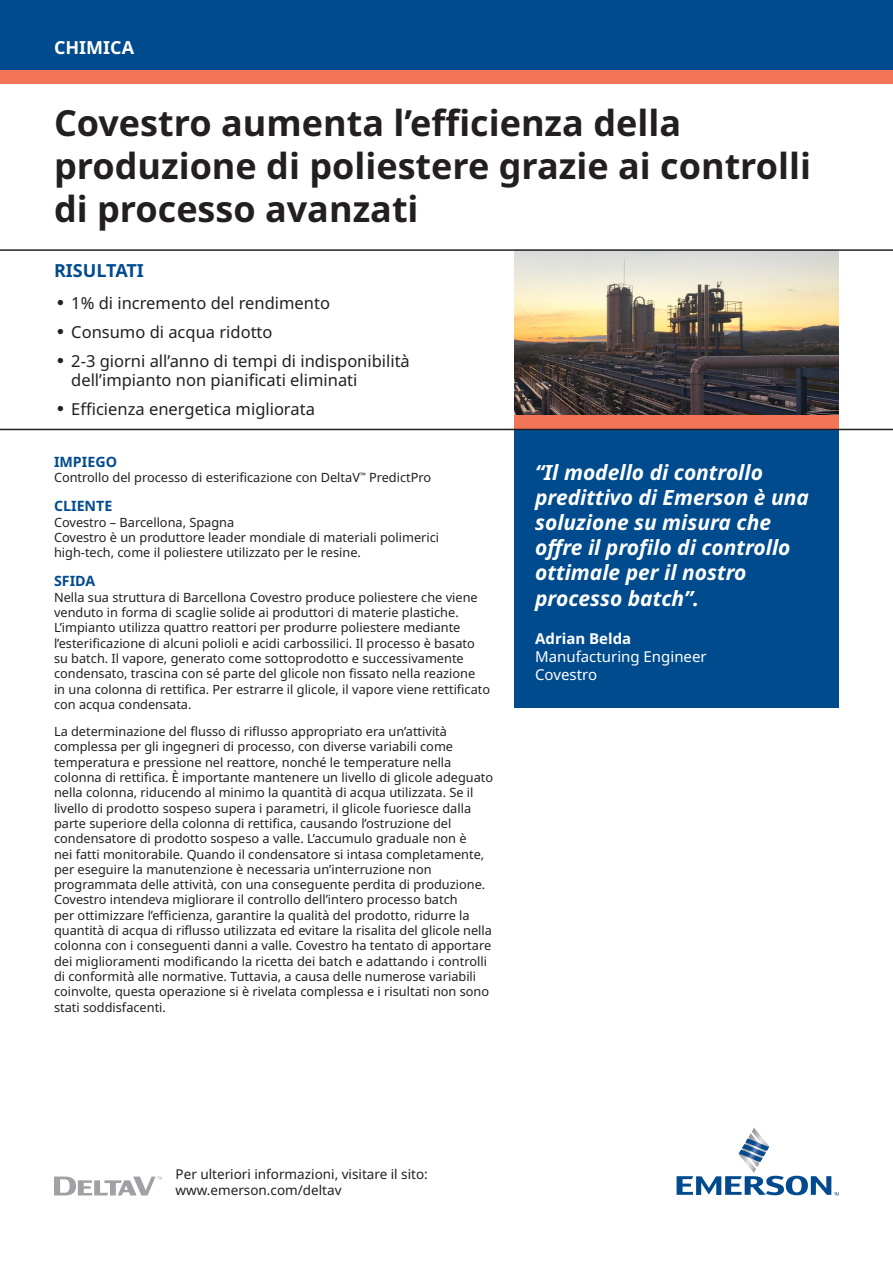
<style>
.page{position:relative;width:893px;height:1263px;background:#fff}
.page>*{position:absolute;margin:0;border:0;box-sizing:border-box;transform-origin:0 0}
.Document_Title{font:700 36px/43.2px "Noto Sans";color:#231f20}
.Blue_Quote{font:italic 700 21px/25.2px "Noto Sans";color:#fff}
.Body_Text{font:700 18px "Noto Sans";color:#004b8d}
.t1{font:700 18px "Noto Sans";color:#fff}
.t2{font:16.5px/19.8px "Noto Sans";color:#231f20}
.Blue_Quote_-_Position___Company{font:15px/18px "Noto Sans";color:#fff}
.Blue_Header_Text{font:700 14.25px "Noto Sans";color:#004b8d}
.t3{font:13.5px/16.2px "Noto Sans";color:#231f20}
.Body_Text-2{font:12.75px/15.3px "Noto Sans";color:#231f20}
.s1{font-family:"DTL Argo T Light";font-size:18px}
.s2{font-weight:700}
</style>
<div class="page">
<div style="left:0;top:0;width:893px;height:73px;background:#004b8d"></div>
<div style="left:0;top:70px;width:893px;height:14px;background:#f37557"></div>
<svg style="left:677px;top:1128px;width:162px;height:67px"></svg>
<svg style="left:54px;top:1176px;width:108px;height:19px"></svg>
<img style="left:515px;top:251px;width:324px;height:164px">
<hr style="left:0;top:249px;width:893px;height:2px;background:#231f20">
<div style="left:515px;top:430px;width:324px;height:277px;background:#004b8d"></div>
<div style="left:515px;top:415px;width:324px;height:14px;background:#f37557"></div>
<hr style="left:0;top:429px;width:893px;height:1px;background:#231f20">
<h3 class="t1" style="left:54px;top:37px;width:82px">CHIMICA</h3>
<p class="Document_Title" style="left:54px;top:102px;width:759px">Covestro aumenta l’efficienza della produzione di poliestere grazie ai controlli di processo avanzati</p>
<p class="Body_Text" style="left:54px;top:261px;width:91px">RISULTATI</p>
<p class="t2" style="left:54px;top:293px;width:277px"><span class="s1">•</span> 1% di incremento del rendimento</p>
<p class="t2" style="left:54px;top:322px;width:220px"><span class="s1">•</span> Consumo di acqua ridotto</p>
<p class="t2" style="left:71px;top:351px;width:340px;text-indent:-17px"><span class="s1">•</span> 2-3 giorni all’anno di tempi di indisponibilità dell’impianto non pianificati eliminati</p>
<p class="t2" style="left:54px;top:400px;width:262px"><span class="s1">•</span> Efficienza energetica migliorata</p>
<p class="Blue_Header_Text" style="left:54px;top:454px;width:65px">IMPIEGO</p>
<p class="Body_Text-2" style="left:54px;top:470px;width:379px">Controllo del processo di esterificazione con DeltaV<sup>™</sup> PredictPro</p>
<p class="Blue_Header_Text" style="left:54px;top:498px;width:60px">CLIENTE</p>
<p class="Body_Text-2" style="left:54px;top:515px;width:387px">Covestro – Barcellona, Spagna<br>Covestro è un produttore leader mondiale di materiali polimerici high‑tech, come il poliestere utilizzato per le resine.</p>
<p class="Blue_Header_Text" style="left:54px;top:573px;width:43px">SFIDA</p>
<p class="Body_Text-2" style="left:54px;top:590px;width:438px">Nella sua struttura di Barcellona Covestro produce poliestere che viene venduto in forma di scaglie solide ai produttori di materie plastiche.<br>L’impianto utilizza quattro reattori per produrre poliestere mediante l’esterificazione di alcuni polioli e acidi carbossilici. Il processo è basato su batch. Il vapore, generato come sottoprodotto e successivamente condensato, trascina con sé parte del glicole non fissato nella reazione<br>in una colonna di rettifica. Per estrarre il glicole, il vapore viene rettificato con acqua condensata.</p>
<p class="Body_Text-2" style="left:54px;top:724px;width:441px">La determinazione del flusso di riflusso appropriato era un’attività complessa per gli ingegneri di processo, con diverse variabili come temperatura e pressione nel reattore, nonché le temperature nella colonna di rettifica. È importante mantenere un livello di glicole adeguato nella colonna, riducendo al minimo la quantità di acqua utilizzata. Se il livello di prodotto sospeso supera i parametri, il glicole fuoriesce dalla parte superiore della colonna di rettifica, causando l’ostruzione del condensatore di prodotto sospeso a valle. L’accumulo graduale non è<br>nei fatti monitorabile. Quando il condensatore si intasa completamente, per eseguire la manutenzione è necessaria un’interruzione non programmata delle attività, con una conseguente perdita di produzione.<br>Covestro intendeva migliorare il controllo dell’intero processo batch<br>per ottimizzare l’efficienza, garantire la qualità del prodotto, ridurre la quantità di acqua di riflusso utilizzata ed evitare la risalita del glicole nella colonna con i conseguenti danni a valle. Covestro ha tentato di apportare dei miglioramenti modificando la ricetta dei batch e adattando i controlli di conformità alle normative. Tuttavia, a causa delle numerose variabili coinvolte, questa operazione si è rivelata complessa e i risultati non sono stati soddisfacenti.</p>
<p class="Blue_Quote" style="left:535px;top:460px;width:275px">“Il modello di controllo predittivo di Emerson è una soluzione su misura che offre il profilo di controllo ottimale per il nostro processo batch”.</p>
<p class="Blue_Quote_-_Position___Company" style="left:535px;top:630px;width:173px"><span class="s2">Adrian Belda<br></span>Manufacturing Engineer<br>Covestro</p>
<p class="t3" style="left:176px;top:1166px;width:254px">Per ulteriori informazioni, visitare il sito: www.emerson.com/deltav</p>
</div>
